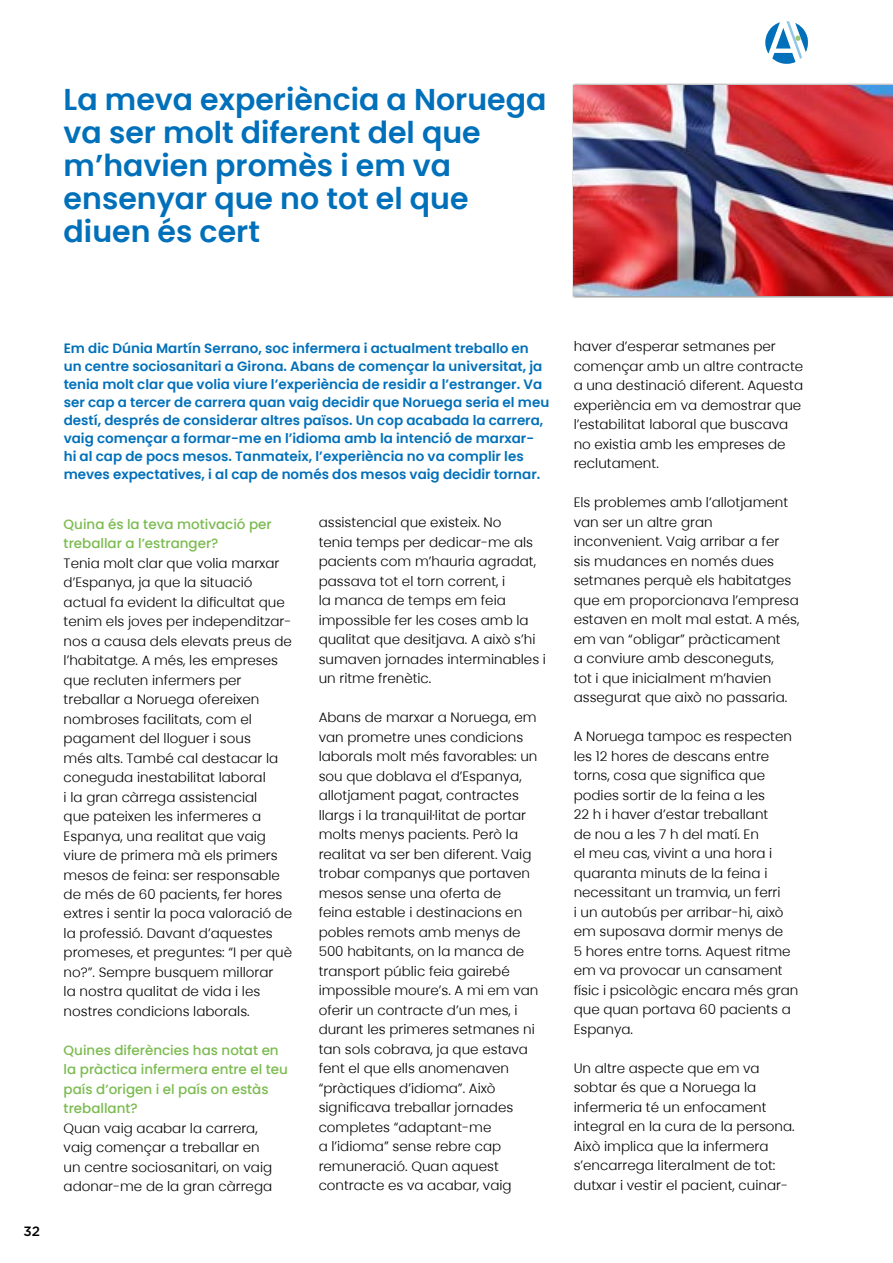
<style>
.page{position:relative;width:893px;height:1263px;background:#fff}
.page>*{position:absolute;margin:0;border:0;box-sizing:border-box;transform-origin:0 0}
.t1{font:600 30px/33px "Poppins";color:#0070ba}
.t2{font:300 13.5px/19.5px "Poppins";color:#000}
.t3{font:600 13.5px/18px "Poppins";color:#0070ba}
.t4{font:500 13.5px/19.5px "Poppins";color:#7bbb4f}
.t5{font:500 13.5px "Gotham";color:#000}
</style>
<div class="page">
<div style="left:572px;top:84px;width:321px;height:214px;background:#000;opacity:.5"></div>
<img style="left:574px;top:85px;width:319px;height:211px">
<svg style="left:765px;top:21px;width:43px;height:43px"></svg>
<h1 class="t1" style="left:64px;top:83px;width:484px">La meva experiència a Noruega va ser molt diferent del que m’havien promès i em va ensenyar que no tot el que diuen és cert</h1>
<p class="t5" style="left:24px;top:1223px;width:18px">32</p>
<p class="t3" style="left:64px;top:339px;width:487px">Em dic Dúnia Martín Serrano, soc infermera i actualment treballo en un centre sociosanitari a Girona. Abans de començar la universitat, ja tenia molt clar que volia viure l’experiència de residir a l’estranger. Va ser cap a tercer de carrera quan vaig decidir que Noruega seria el meu destí, després de considerar altres països. Un cop acabada la carrera, vaig començar a formar-me en l’idioma amb la intenció de marxar&shy;hi al cap de pocs mesos. Tanmateix, l’experiència no va complir les meves expectatives, i al cap de només dos mesos vaig decidir tornar.</p>
<p class="t4" style="left:64px;top:514px;width:210px">Quina és la teva motivació per treballar a l’estranger?</p>
<p class="t2" style="left:64px;top:553px;width:230px">Tenia molt clar que volia marxar d’Espanya, ja que la situació actual fa evident la dificultat que tenim els joves per independitzar&shy;nos a causa dels elevats preus de l’habitatge. A més, les empreses que recluten infermers per treballar a Noruega ofereixen nombroses facilitats, com el pagament del lloguer i sous<br>més alts. També cal destacar la coneguda inestabilitat laboral<br>i la gran càrrega assistencial<br>que pateixen les infermeres a<br>Espanya, una realitat que vaig viure de primera mà els primers mesos de feina: ser responsable de més de 60 pacients, fer hores extres i sentir la poca valoració de la professió. Davant d’aquestes promeses, et preguntes: “I per què no?”. Sempre busquem millorar<br>la nostra qualitat de vida i les nostres condicions laborals.</p>
<p class="t4" style="left:64px;top:1040px;width:226px">Quines diferències has notat en la pràctica infermera entre el teu país d’origen i el país on estàs treballant?</p>
<p class="t2" style="left:64px;top:1118px;width:210px">Quan vaig acabar la carrera, vaig començar a treballar en un centre sociosanitari, on vaig adonar-me de la gran càrrega</p>
<p class="t2" style="left:319px;top:513px;width:229px">assistencial que existeix. No<br>tenia temps per dedicar-me als pacients com m’hauria agradat, passava tot el torn corrent, i<br>la manca de temps em feia impossible fer les coses amb la qualitat que desitjava. A això s’hi sumaven jornades interminables i un ritme frenètic.</p>
<p class="t2" style="left:319px;top:708px;width:221px">Abans de marxar a Noruega, em van prometre unes condicions laborals molt més favorables: un sou que doblava el d’Espanya, allotjament pagat, contractes llargs i la tranquil·litat de portar molts menys pacients. Però la realitat va ser ben diferent. Vaig trobar companys que portaven mesos sense una oferta de<br>feina estable i destinacions en pobles remots amb menys de<br>500 habitants, on la manca de transport públic feia gairebé impossible moure’s. A mi em van oferir un contracte d’un mes, i durant les primeres setmanes ni tan sols cobrava, ja que estava fent el que ells anomenaven “pràctiques d’idioma”. Això significava treballar jornades completes “adaptant-me<br>a l’idioma” sense rebre cap remuneració. Quan aquest contracte es va acabar, vaig</p>
<p class="t2" style="left:574px;top:337px;width:231px">haver d’esperar setmanes per començar amb un altre contracte a una destinació diferent. Aquesta experiència em va demostrar que l’estabilitat laboral que buscava no existia amb les empreses de reclutament.</p>
<p class="t2" style="left:574px;top:493px;width:227px">Els problemes amb l’allotjament van ser un altre gran inconvenient. Vaig arribar a fer sis mudances en només dues setmanes perquè els habitatges que em proporcionava l’empresa estaven en molt mal estat. A més, em van “obligar” pràcticament<br>a conviure amb desconeguts,<br>tot i que inicialment m’havien assegurat que això no passaria.</p>
<p class="t2" style="left:574px;top:727px;width:226px">A Noruega tampoc es respecten les 12 hores de descans entre torns, cosa que significa que podies sortir de la feina a les<br>22 h i haver d’estar treballant<br>de nou a les 7 h del matí. En<br>el meu cas, vivint a una hora i quaranta minuts de la feina i necessitant un tramvia, un ferri<br>i un autobús per arribar-hi, això em suposava dormir menys de<br>5 hores entre torns. Aquest ritme em va provocar un cansament físic i psicològic encara més gran que quan portava 60 pacients a<br>Espanya.</p>
<p class="t2" style="left:574px;top:1058px;width:222px">Un altre aspecte que em va sobtar és que a Noruega la infermeria té un enfocament integral en la cura de la persona.<br>Això implica que la infermera s’encarrega literalment de tot: dutxar i vestir el pacient, cuinar-</p>
</div>
